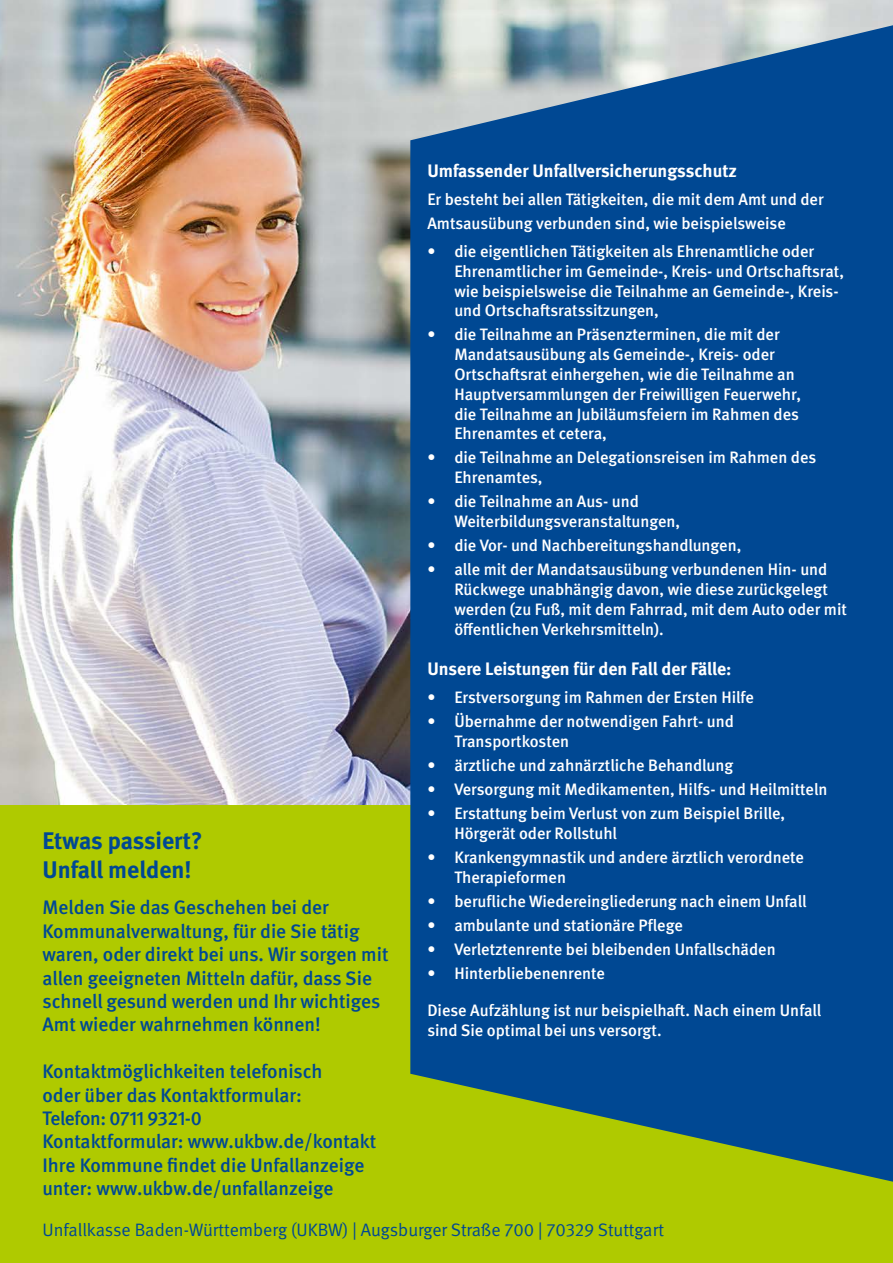
<style>
.page{position:relative;width:893px;height:1263px;background:#fff}
.page>*{position:absolute;margin:0;border:0;box-sizing:border-box;transform-origin:0 0}
.Headline_H2{font:700 24px/28.8px "DGUV Meta";color:#004893}
.Absatzformat_1{font:500 19.5px/23.4px "DGUV Meta";color:#004893}
.Absatzformat_1-2{font:500 19.5px "DGUV Meta";letter-spacing:-.025em;color:#004893}
.Fließtext{font:700 18px "DGUV Meta";color:#fff}
.Absatzformat_2{font:18px "DGUV Meta";letter-spacing:-.005em;color:#004893}
.Fließtext-2{font:500 16.5px/19.8px "DGUV Meta";color:#fff}
</style>
<div class="page">
<img style="left:0;top:0;width:893px;height:806px">
<div style="left:0;top:806px;width:893px;height:457px;background:#afca00"></div>
<svg style="left:410px;top:25px;width:483px;height:1157px;fill:#004893"></svg>
<p class="Fließtext" style="left:427px;top:160px;width:311px">Umfassender Unfallversicherungsschutz</p>
<p class="Fließtext-2" style="left:427px;top:188px;width:398px;line-height:23.4px">Er besteht bei allen Tätigkeiten, die mit dem Amt und der<br>Amtsausübung verbunden sind, wie beispielsweise</p>
<p class="Fließtext-2" style="left:454px;top:242px;width:391px;text-indent:-27px">• die eigentlichen Tätigkeiten als Ehrenamtliche oder Ehrenamtlicher im Gemeinde-, Kreis- und Ortschaftsrat, wie beispielsweise die Teilnahme an Gemeinde-, Kreis&shy;und Ortschaftsratssitzungen,</p>
<p class="Fließtext-2" style="left:454px;top:325px;width:348px;text-indent:-27px">• die Teilnahme an Präsenzterminen, die mit der Mandatsausübung als Gemeinde-, Kreis- oder Ortschaftsrat einhergehen, wie die Teilnahme an Hauptversammlungen der Freiwilligen Feuerwehr, die Teilnahme an Jubiläumsfeiern im Rahmen des Ehrenamtes et cetera,</p>
<p class="Fließtext-2" style="left:454px;top:448px;width:363px;text-indent:-27px">• die Teilnahme an Delegationsreisen im Rahmen des<br>Ehrenamtes,</p>
<p class="Fließtext-2" style="left:454px;top:492px;width:227px;text-indent:-27px">• die Teilnahme an Aus- und<br>Weiterbildungsveranstaltungen,</p>
<p class="Fließtext-2" style="left:427px;top:536px;width:316px">• die Vor- und Nachbereitungshandlungen,</p>
<p class="Fließtext-2" style="left:454px;top:560px;width:394px;text-indent:-27px">• alle mit der Mandatsausübung verbundenen Hin- und Rückwege unabhängig davon, wie diese zurückgelegt werden (zu Fuß, mit dem Fahrrad, mit dem Auto oder mit öffentlichen Verkehrsmitteln).</p>
<p class="Fließtext" style="left:427px;top:658px;width:306px">Unsere Leistungen für den Fall der Fälle:</p>
<p class="Fließtext-2" style="left:427px;top:688px;width:328px">• Erstversorgung im Rahmen der Ersten Hilfe</p>
<p class="Fließtext-2" style="left:454px;top:712px;width:281px;text-indent:-27px">• Übernahme der notwendigen Fahrt- und<br>Transportkosten</p>
<p class="Fließtext-2" style="left:427px;top:756px;width:307px">• ärztliche und zahnärztliche Behandlung</p>
<p class="Fließtext-2" style="left:427px;top:780px;width:402px">• Versorgung mit Medikamenten, Hilfs- und Heilmitteln</p>
<p class="Fließtext-2" style="left:454px;top:804px;width:332px;text-indent:-27px">• Erstattung beim Verlust von zum Beispiel Brille,<br>Hörgerät oder Rollstuhl</p>
<p class="Fließtext-2" style="left:454px;top:848px;width:351px;text-indent:-27px">• Krankengymnastik und andere ärztlich verordnete<br>Therapieformen</p>
<p class="Fließtext-2" style="left:427px;top:892px;width:381px">• berufliche Wiedereingliederung nach einem Unfall</p>
<p class="Fließtext-2" style="left:427px;top:916px;width:257px">• ambulante und stationäre Pflege</p>
<p class="Fließtext-2" style="left:427px;top:940px;width:350px">• Verletztenrente bei bleibenden Unfallschäden</p>
<p class="Fließtext-2" style="left:427px;top:964px;width:179px">• Hinterbliebenenrente</p>
<p class="Fließtext-2" style="left:427px;top:1001px;width:396px">Diese Aufzählung ist nur beispielhaft. Nach einem Unfall sind Sie optimal bei uns versorgt.</p>
<h2 class="Headline_H2" style="left:43px;top:827px;width:161px">Etwas passiert?<br>Unfall melden!</h2>
<p class="Absatzformat_1" style="left:43px;top:897px;width:347px">Melden Sie das Geschehen bei der Kommunalverwaltung, für die Sie tätig waren, oder direkt bei uns. Wir sorgen mit allen geeigneten Mitteln dafür, dass Sie schnell gesund werden und Ihr wichtiges Amt wieder wahrnehmen können!</p>
<p class="Absatzformat_1" style="left:43px;top:1060px;width:281px">Kontaktmöglichkeiten telefonisch oder über das Kontaktformular:</p>
<p class="Absatzformat_1-2" style="left:43px;top:1107px;width:161px">Telefon: 0711 9321-0</p>
<p class="Absatzformat_1" style="left:43px;top:1131px;width:335px">Kontaktformular: www.ukbw.de/kontakt<br>Ihre Kommune findet die Unfallanzeige unter: www.ukbw.de/unfallanzeige</p>
<p class="Absatzformat_2" style="left:43px;top:1219px;width:623px">Unfallkasse Baden-Württemberg (UKBW) | Augsburger Straße 700 | 70329 Stuttgart</p>
</div>
